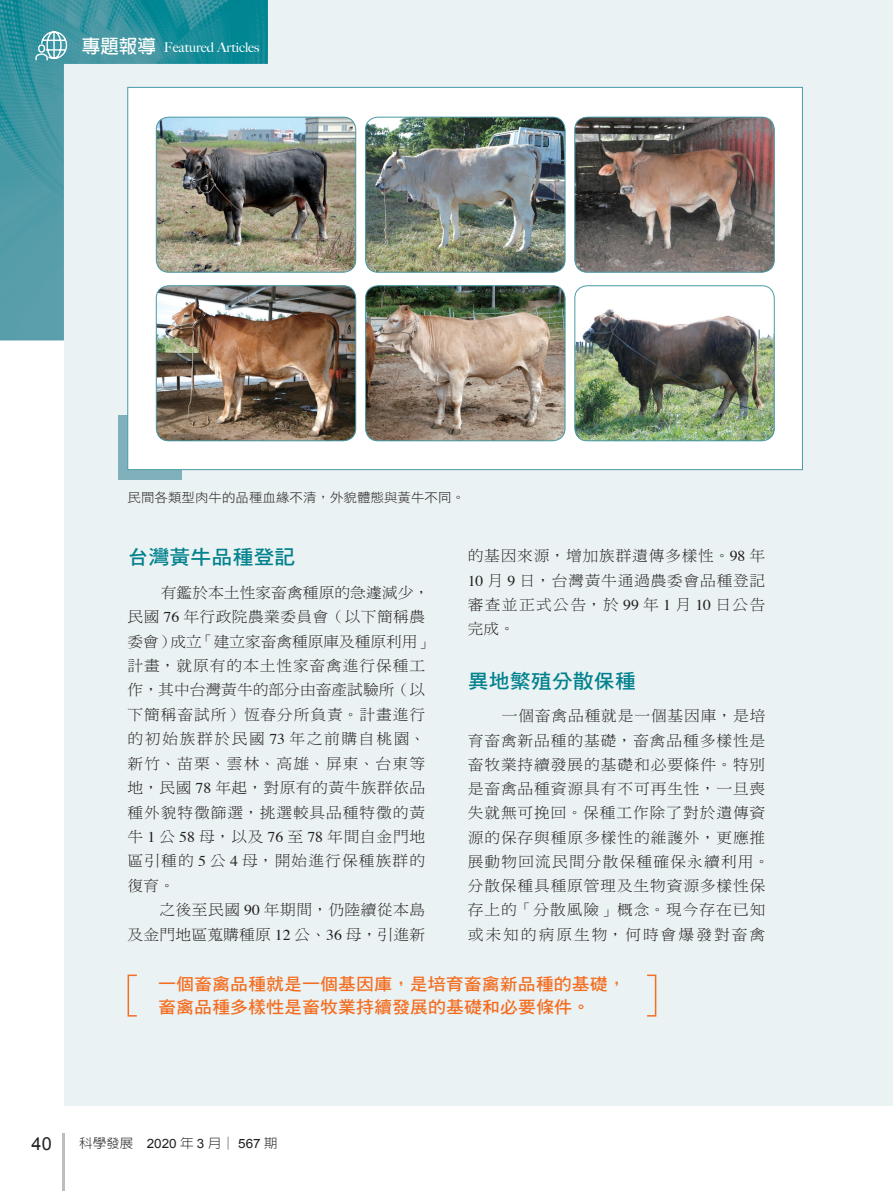
<style>
.page{position:relative;width:893px;height:1191px;background:#fff}
.page>*{position:absolute;margin:0;border:0;box-sizing:border-box;transform-origin:0 0}
.大標{font:19.95px "DF Hei Std W7";color:#00818d;scale:1.05 1}
.t1{font:18px "Arial";color:#231f20}
.抽言{font:17.1px "DF Hei Std W7";color:#f36e21;scale:1.05 1}
.內文{font:15px/24.5px "DF Ming Std W3";letter-spacing:.055em;color:#231f20;scale:1.05 1}
.內文-2{font:15px/24.5px "DF Ming Std W3";letter-spacing:.03em;color:#231f20;text-align:right;scale:1.05 1}
.t2{font:500 13.5px "Big Caslon";color:#fff}
.圖說{font:12.9px "DF Hei Std W3";color:#231f20;scale:1.05 1}
.t3{font:300 12.9px "AR New Hei B5";color:#231f20;scale:1.05 1}
.s1{font-family:"AR New Hei B5";font-weight:700;font-size:18.6px}
.s2{font-family:"Times"}
.s3{font-family:"Arial";font-weight:400}
</style>
<div class="page">
<div style="left:64px;top:0;width:829px;height:1106px;background:#ebf2f3"></div>
<svg style="left:128px;top:974px;width:9px;height:2px"></svg>
<hr style="left:128px;top:976px;width:1px;height:39px;background:#f36e21">
<svg style="left:647px;top:974px;width:9px;height:2px"></svg>
<hr style="left:655px;top:976px;width:1px;height:39px;background:#f36e21">
<hr style="left:63px;top:1133px;width:2px;height:58px;background:#bcbdc0">
<div style="left:118px;top:415px;width:10px;height:55px;background:#80b0bb"></div>
<div style="left:118px;top:470px;width:64px;height:9px;background:#80b0bb"></div>
<div style="left:128px;top:87px;width:675px;height:383px;background:#fff;border:1px solid #4a9ba8"></div>
<img style="left:268px;top:117px;width:88px;height:155px">
<img style="left:156px;top:285px;width:200px;height:156px">
<img style="left:365px;top:117px;width:200px;height:155px">
<img style="left:365px;top:285px;width:200px;height:156px">
<img style="left:574px;top:117px;width:201px;height:155px">
<img style="left:574px;top:285px;width:201px;height:156px">
<img style="left:0;top:0;width:268px;height:340px">
<svg style="left:35px;top:31px;width:33px;height:31px"></svg>
<p class="t2" style="left:82px;top:36px;width:179px"><span class="s1">專題報導</span> Featured Articles</p>
<p class="圖說" style="left:128px;top:490px;width:323px">民間各類型肉牛的品種血緣不清，外貌體態與黃牛不同。</p>
<p class="大標" style="left:128px;top:546px;width:161px">台灣黃牛品種登記</p>
<p class="內文" style="left:128px;top:580px;width:293px;text-indent:33px">有鑑於本土性家畜禽種原的急遽減少，民國 <span class="s2">76</span> 年行政院農業委員會（以下簡稱農委會）成立「建立家畜禽種原庫及種原利用」計畫，就原有的本土性家畜禽進行保種工作，其中台灣黃牛的部分由畜產試驗所（以下簡稱畜試所）恆春分所負責。計畫進行的初始族群於民國 <span class="s2">73</span> 年之前購自桃園、新竹、苗栗、雲林、高雄、屏東、台東等地，民國 <span class="s2">78</span> 年起，對原有的黃牛族群依品種外貌特徵篩選，挑選較具品種特徵的黃牛 <span class="s2">1</span> 公 <span class="s2">58</span> 母，以及 <span class="s2">76</span> 至 <span class="s2">78</span> 年間自金門地區引種的 <span class="s2">5</span> 公 <span class="s2">4</span> 母，開始進行保種族群的復育。</p>
<p class="內文-2" style="left:128px;top:897px;width:285px">之後至民國 <span class="s2">90</span> 年期間，仍陸續從本島<br>及金門地區蒐購種原 <span class="s2">12</span> 公、<span class="s2">36</span> 母，引進新</p>
<p class="內文" style="left:468px;top:543px;width:285px;text-align:justify">的基因來源，增加族群遺傳多樣性。<span class="s2">98</span> 年<span class="s2">10</span> 月 <span class="s2">9</span> 日，台灣黃牛通過農委會品種登記審查並正式公告，於 <span class="s2">99</span> 年 <span class="s2">1</span> 月 <span class="s2">10</span> 日公告完成。</p>
<p class="大標" style="left:468px;top:670px;width:161px">異地繁殖分散保種</p>
<p class="內文" style="left:468px;top:703px;width:289px;text-indent:34px">一個畜禽品種就是一個基因庫，是培育畜禽新品種的基礎，畜禽品種多樣性是畜牧業持續發展的基礎和必要條件。特別是畜禽品種資源具有不可再生性，一旦喪失就無可挽回。保種工作除了對於遺傳資源的保存與種原多樣性的維護外，更應推展動物回流民間分散保種確保永續利用。分散保種具種原管理及生物資源多樣性保存上的「分散風險」概念。現今存在已知或未知的病原生物，何時會爆發對畜禽</p>
<p class="抽言" style="left:158px;top:975px;width:447px">一個畜禽品種就是一個基因庫，是培育畜禽新品種的基礎，</p>
<p class="抽言" style="left:158px;top:997px;width:413px">畜禽品種多樣性是畜牧業持續發展的基礎和必要條件。</p>
<p class="t1" style="left:32px;top:1131px;width:22px">40</p>
<p class="t3" style="left:79px;top:1136px;width:190px">科學發展 <span class="s3">2020</span> 年 <span class="s3">3</span> 月│ <span class="s3">567</span> 期</p>
</div>
